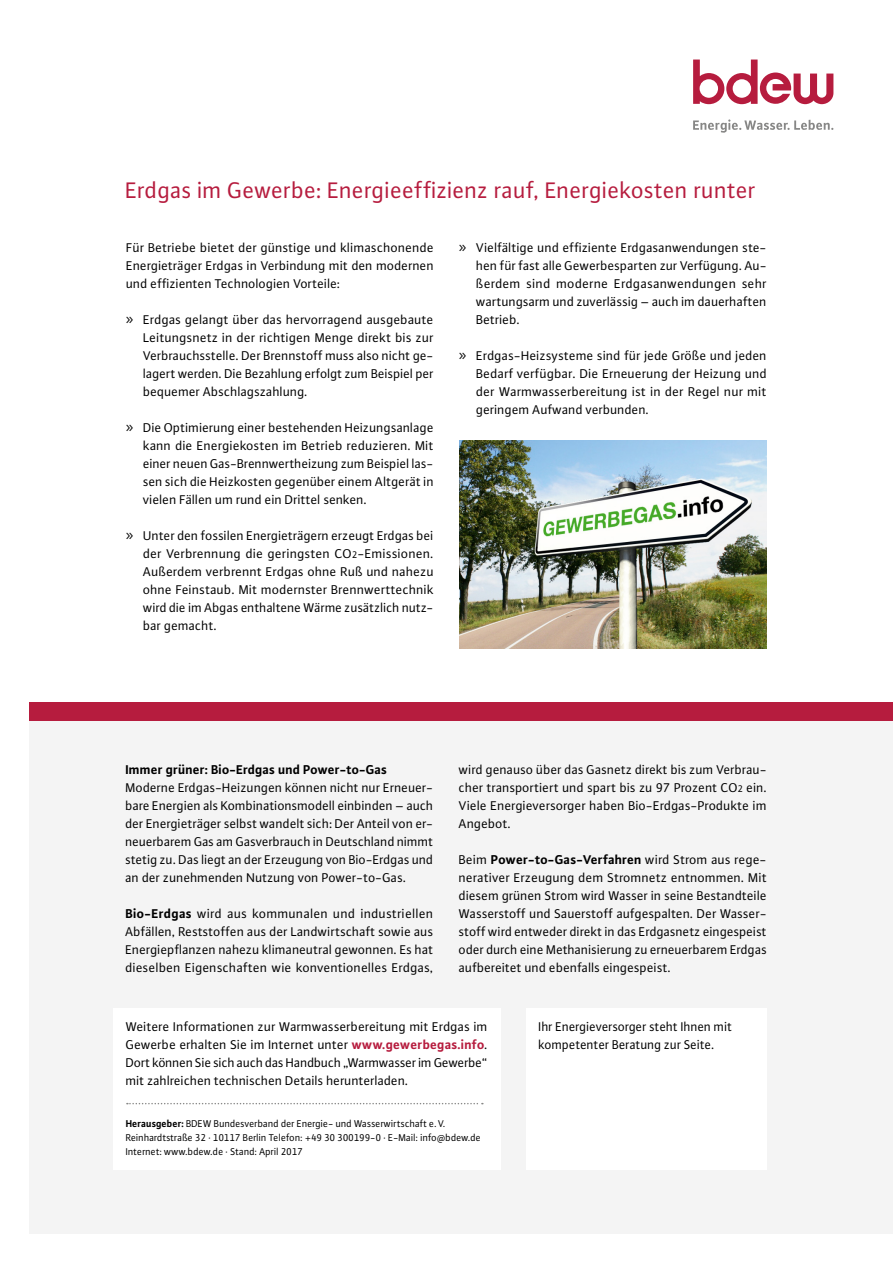
<style>
.page{position:relative;width:893px;height:1263px;background:#fff}
.page>*{position:absolute;margin:0;border:0;box-sizing:border-box;transform-origin:0 0}
.t1{font:24px "Plus Sans Normal";letter-spacing:.005em;color:#b61c3e}
.t2{font:13.5px/18px "Plus Sans Normal";color:#000;text-align:justify}
.t3{font:700 13.5px "Plus Sans";letter-spacing:.005em;color:#000}
.t4{font:10.5px/13.5px "Plus Sans Normal";color:#000}
.s1{font-family:"Alegreya Sans";font-size:18px}
.s2{font-family:"Plus Sans Normal SC";font-size:10.2px}
.s3{font-family:"Plus Sans";font-weight:700}
.s4{font-family:"Plus Sans Normal SC"}
.s5{font-family:"Plus Sans Normal";font-weight:400}
.s6{font-family:"Plus Sans";font-weight:700;color:#b61c3e}
</style>
<div class="page">
<div style="left:30px;top:702px;width:863px;height:531px;background:#f4f4f4"></div>
<div style="left:30px;top:702px;width:863px;height:18px;background:#b61c3e"></div>
<img style="left:459px;top:441px;width:308px;height:207px">
<div style="left:113px;top:1008px;width:387px;height:161px;background:#fff"></div>
<div style="left:526px;top:1008px;width:241px;height:161px;background:#fff"></div>
<svg style="left:127px;top:1103px;width:356px;height:1px"></svg>
<svg style="left:693px;top:60px;width:140px;height:44px"></svg>
<svg style="left:693px;top:119px;width:140px;height:14px"></svg>
<h1 class="t1" style="left:125px;top:174px;width:632px">Erdgas im Gewerbe: Energieeffizienz rauf, Energiekosten runter</h1>
<p class="t2" style="left:126px;top:238px;width:309px">Für Betriebe bietet der günstige und klimaschonende Energieträger Erdgas in Verbindung mit den modernen und effizienten Technologien Vorteile:</p>
<p class="t2" style="left:143px;top:310px;width:292px;text-indent:-17px"><span class="s1">»</span> Erdgas gelangt über das hervorragend ausgebaute Leitungsnetz in der richtigen Menge direkt bis zur Verbrauchsstelle. Der Brennstoff muss also nicht ge&shy;lagert werden. Die Bezahlung erfolgt zum Beispiel per bequemer Abschlagszahlung.</p>
<p class="t2" style="left:143px;top:418px;width:292px;text-indent:-17px"><span class="s1">»</span> Die Optimierung einer bestehenden Heizungsanlage kann die Energiekosten im Betrieb reduzieren. Mit einer neuen Gas-Brennwertheizung zum Beispiel las&shy;sen sich die Heizkosten gegenüber einem Altgerät in vielen Fällen um rund ein Drittel senken.</p>
<p class="t2" style="left:143px;top:526px;width:292px;text-indent:-17px"><span class="s1">»</span> Unter den fossilen Energieträgern erzeugt Erdgas bei der Verbrennung die geringsten CO<span class="s2">2</span>-Emissionen.<br>Außerdem verbrennt Erdgas ohne Ruß und nahezu ohne Feinstaub. Mit modernster Brennwerttechnik wird die im Abgas enthaltene Wärme zusätzlich nutz&shy;bar gemacht.</p>
<p class="t2" style="left:476px;top:238px;width:292px;text-indent:-17px"><span class="s1">»</span> Vielfältige und effiziente Erdgasanwendungen ste&shy;hen für fast alle Gewerbesparten zur Verfügung. Au&shy;ßerdem sind moderne Erdgasanwendungen sehr wartungsarm und zuverlässig – auch im dauerhaften Betrieb.</p>
<p class="t2" style="left:476px;top:346px;width:292px;text-indent:-17px"><span class="s1">»</span> Erdgas-Heizsysteme sind für jede Größe und jeden Bedarf verfügbar. Die Erneuerung der Heizung und der Warmwasserbereitung ist in der Regel nur mit geringem Aufwand verbunden.</p>
<p class="t3" style="left:125px;top:761px;width:263px">Immer grüner: Bio-Erdgas und Power-to-Gas</p>
<p class="t2" style="left:125px;top:778px;width:309px">Moderne Erdgas-Heizungen können nicht nur Erneuer&shy;bare Energien als Kombinationsmodell einbinden – auch der Energieträger selbst wandelt sich: Der Anteil von er&shy;neuerbarem Gas am Gasverbrauch in Deutschland nimmt stetig zu. Das liegt an der Erzeugung von Bio-Erdgas und an der zunehmenden Nutzung von Power-to-Gas.</p>
<p class="t2" style="left:125px;top:904px;width:309px"><span class="s3">Bio-Erdgas</span> wird aus kommunalen und industriellen Abfällen, Reststoffen aus der Landwirtschaft sowie aus Energiepflanzen nahezu klimaneutral gewonnen. Es hat dieselben Eigenschaften wie konventionelles Erdgas,</p>
<p class="t2" style="left:459px;top:760px;width:309px">wird genauso über das Gasnetz direkt bis zum Verbrau&shy;cher transportiert und spart bis zu <span class="s4">97</span> Prozent CO<span class="s2">2</span> ein.<br>Viele Energieversorger haben Bio-Erdgas-Produkte im Angebot.</p>
<p class="t3" style="left:459px;top:851px;width:309px"><span class="s5">Beim</span> Power-to-Gas-Verfahren <span class="s5">wird Strom aus rege-</span></p>
<p class="t2" style="left:459px;top:868px;width:310px">nerativer Erzeugung dem Stromnetz entnommen. Mit diesem grünen Strom wird Wasser in seine Bestandteile Wasserstoff und Sauerstoff aufgespalten. Der Wasser&shy;stoff wird entweder direkt in das Erdgasnetz eingespeist oder durch eine Methanisierung zu erneuerbarem Erdgas aufbereitet und ebenfalls eingespeist.</p>
<p class="t2" style="left:126px;top:1018px;width:363px">Weitere Informationen zur Warmwasserbereitung mit Erdgas im Gewerbe erhalten Sie im Internet unter <span class="s6">www.gewerbegas.info</span>.<br>Dort können Sie sich auch das Handbuch „Warmwasser im Gewerbe“ mit zahlreichen technischen Details herunterladen.</p>
<p class="t4" style="left:126px;top:1117px;width:357px"><span class="s3">Herausgeber:</span> BDEW Bundesverband der Energie- und Wasserwirtschaft e.V.<br>Reinhardtstraße <span class="s4">32</span> · <span class="s4">10117</span> Berlin Telefon: +<span class="s4">49 30 300199-0</span> · E-Mail: info@bdew.de<br>Internet: www.bdew.de · Stand: April <span class="s4">2017</span></p>
<p class="t2" style="left:539px;top:1018px;width:195px">Ihr Energieversorger steht Ihnen mit kompetenter Beratung zur Seite.</p>
</div>
